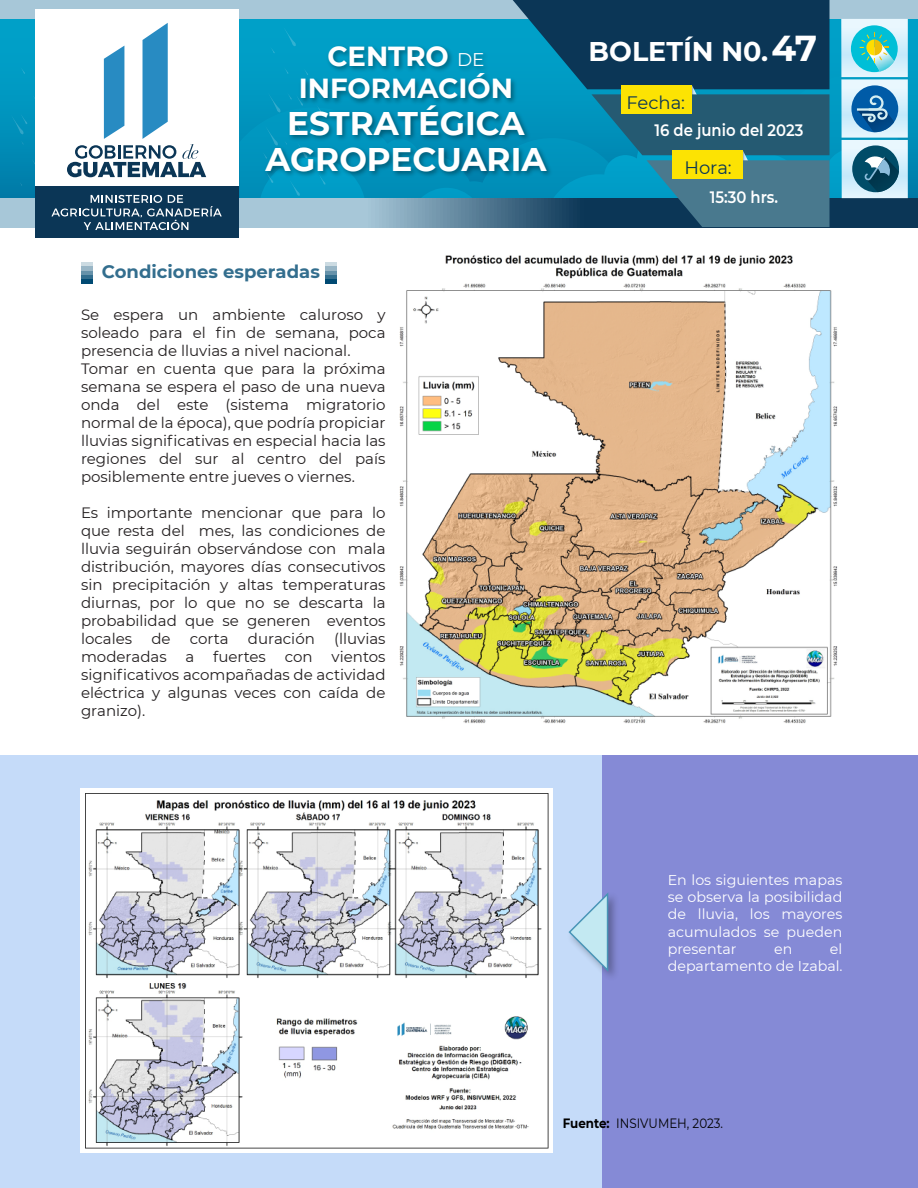
<style>
.page{position:relative;width:918px;height:1188px;background:#fff}
.page>*{position:absolute;margin:0;border:0;box-sizing:border-box;transform-origin:0 0}
.t1{font:700 32.7px "Montserrat";color:#fff}
.t2{font:700 27.6px/32.4px "Montserrat";color:#fff;text-align:center}
.t3{font:700 27px "Montserrat";color:#fff}
.t4{font:700 18px "Montserrat";color:#336e8e}
.t5{font:18px "Montserrat";color:#0a3656}
.t6{font:600 16.5px "Montserrat";color:#fff;scale:.9 1}
.t7{font:15px/18px "Montserrat";color:#231f20;text-align:justify}
.t8{font:14.25px/17.1px "Montserrat";color:#fff;text-align:justify}
.t9{font:13.5px "Montserrat";color:#000;scale:.88 1}
.s1{font-weight:400;font-size:18.3px}
.s2{font-size:36px}
.s3{font-weight:700}
</style>
<div class="page">
<div style="left:570px;top:755px;width:348px;height:433px;background:#858ad6"></div>
<div style="left:0;top:755px;width:601px;height:433px;background:#c5dbf9"></div>
<img style="left:601px;top:887px;width:15px;height:99px">
<svg style="left:568px;top:892px;width:42px;height:82px"></svg>
<svg style="left:81px;top:263px;width:12px;height:4px"></svg>
<hr style="left:81px;top:267px;width:12px;height:4px;background:#99b6c6">
<hr style="left:81px;top:271px;width:12px;height:4px;background:#6692aa">
<hr style="left:81px;top:275px;width:12px;height:4px;background:#336e8e">
<div style="left:81px;top:279px;width:12px;height:5px;background:#004a73"></div>
<svg style="left:325px;top:263px;width:12px;height:4px"></svg>
<hr style="left:325px;top:267px;width:12px;height:4px;background:#99b6c6">
<hr style="left:325px;top:271px;width:12px;height:4px;background:#6692aa">
<hr style="left:325px;top:275px;width:12px;height:4px;background:#336e8e">
<div style="left:325px;top:279px;width:12px;height:5px;background:#004a73"></div>
<img style="left:399px;top:255px;width:439px;height:469px">
<img style="left:81px;top:788px;width:471px;height:365px">
<svg style="left:0;top:19px;width:918px;height:179px;background:#0594bd"></svg>
<div style="left:0;top:0;width:918px;height:19px;background:#a7c7d8"></div>
<svg style="left:34px;top:29px;width:1px;height:21px"></svg>
<svg style="left:31px;top:158px;width:4px;height:13px"></svg>
<svg style="left:19px;top:181px;width:3px;height:5px"></svg>
<svg style="left:20px;top:66px;width:5px;height:8px"></svg>
<svg style="left:32px;top:94px;width:3px;height:12px"></svg>
<svg style="left:11px;top:113px;width:16px;height:32px"></svg>
<svg style="left:0;top:198px;width:918px;height:29px;background:#6f93a9"></svg>
<div style="left:35px;top:9px;width:203px;height:216px;background:#fff"></div>
<div style="left:35px;top:187px;width:203px;height:51px;background:#0b3656"></div>
<svg style="left:51px;top:195px;width:171px;height:35px"></svg>
<svg style="left:67px;top:23px;width:139px;height:154px"></svg>
<svg style="left:899px;top:19px;width:9px;height:58px"></svg>
<svg style="left:899px;top:79px;width:9px;height:59px"></svg>
<svg style="left:899px;top:140px;width:9px;height:58px"></svg>
<svg style="left:240px;top:0;width:659px;height:227px;background:#257f9b"></svg>
<div style="left:673px;top:151px;width:70px;height:28px;background:#fce303"></div>
<h2 class="t2" style="left:299px;top:39px;width:215px">CENTRO <span class="s1">DE<br></span>INFORMACIÓN</h2>
<h1 class="t1" style="left:287px;top:99px;width:239px">ESTRATÉGICA</h1>
<h1 class="t1" style="left:265px;top:135px;width:283px">AGROPECUARIA</h1>
<p class="t4" style="left:102px;top:259px;width:220px">Condiciones esperadas</p>
<p class="t7" style="left:81px;top:305px;width:306px;text-align:left">Se espera un ambiente caluroso y soleado para el fin de semana, poca presencia de lluvias a nivel nacional.<br>Tomar en cuenta que para la próxima semana se espera el paso de una nueva onda del este (sistema migratorio normal de la época), que podría propiciar lluvias significativas en especial hacia las regiones del sur al centro del país posiblemente entre jueves o viernes.</p>
<p class="t7" style="left:81px;top:503px;width:306px">Es importante mencionar que para lo que resta del mes, las condiciones de lluvia seguirán observándose con mala distribución, mayores días consecutivos sin precipitación y altas temperaturas diurnas, por lo que no se descarta la probabilidad que se generen eventos locales</p>
<p class="t7" style="left:151px;top:629px;width:21px">de</p>
<p class="t7" style="left:190px;top:629px;width:40px">corta</p>
<p class="t7" style="left:248px;top:629px;width:69px">duración</p>
<p class="t7" style="left:334px;top:629px;width:53px">(lluvias</p>
<p class="t7" style="left:81px;top:647px;width:87px">moderadas</p>
<p class="t7" style="left:186px;top:647px;width:10px">a</p>
<p class="t7" style="left:213px;top:647px;width:54px">fuertes</p>
<p class="t7" style="left:285px;top:647px;width:29px">con</p>
<p class="t7" style="left:81px;top:647px;width:306px;text-indent:251px">vientos significativos acompañadas de actividad eléctrica y algunas veces con caída de granizo).</p>
<h3 class="t3" style="left:589px;top:32px;width:230px">BOLETÍN N0.<span class="s2">47</span></h3>
<p class="t5" style="left:627px;top:90px;width:60px">Fecha:</p>
<p class="t6" style="left:655px;top:118px;width:167px">16 de junio del 2023</p>
<p class="t5" style="left:684px;top:155px;width:49px">Hora:</p>
<p class="t6" style="left:710px;top:185px;width:77px">15:30 hrs.</p>
<p class="t8" style="left:668px;top:871px;width:176px">En los siguientes mapas se observa la posibilidad de lluvia, los mayores acumulados se pueden presentar</p>
<p class="t8" style="left:668px;top:939px;width:176px;text-align:right">el<br>departamento de Izabal.</p>
<p class="t8" style="left:774px;top:939px;width:20px">en</p>
<p class="t9" style="left:563px;top:1114px;width:184px"><span class="s3">Fuente:</span> INSIVUMEH, 2023.</p>
</div>
